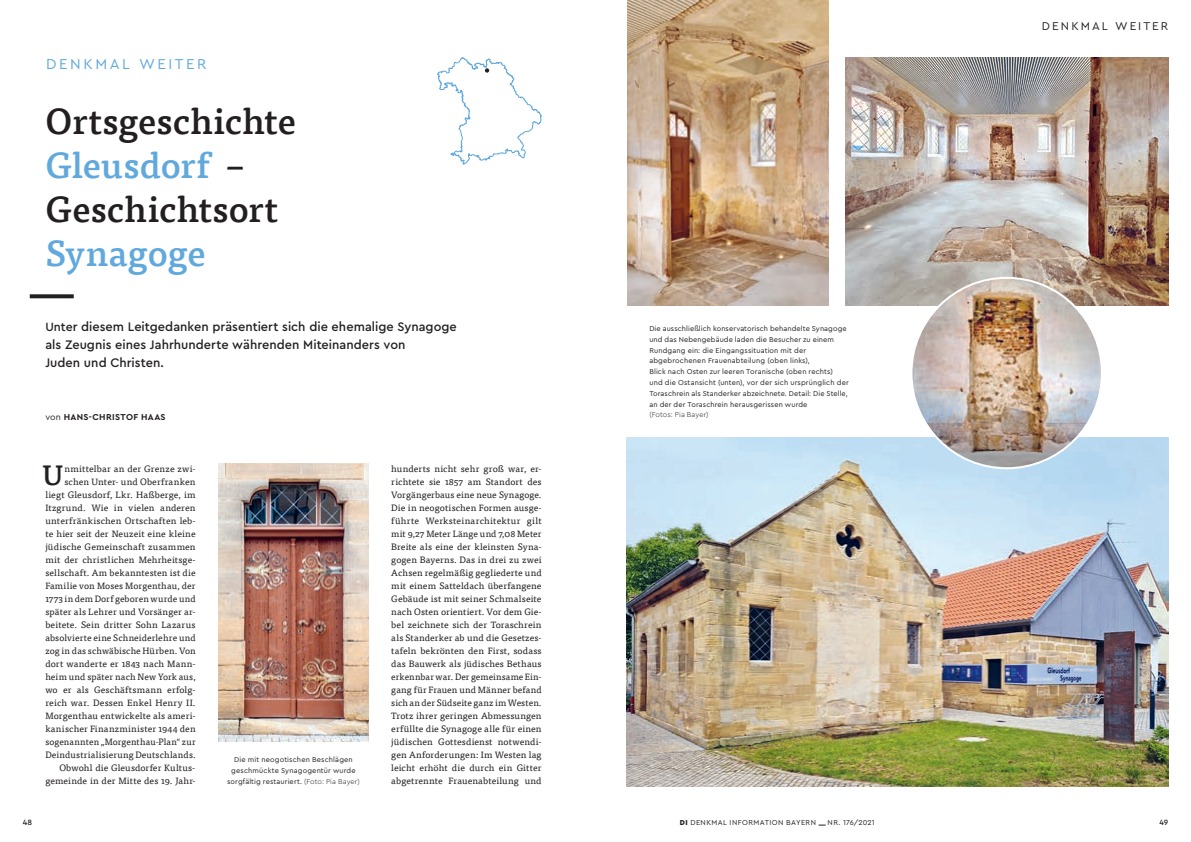
<style>
.page{position:relative;width:1191px;height:842px;background:#fff}
.page>*{position:absolute;margin:0;border:0;box-sizing:border-box;transform-origin:0 0}
.t1{font:500 36px/44px "Tisa OT";color:#231f20}
.t2{font:500 36px "Tisa OT";letter-spacing:-.005em;color:#61a9dd}
.t3{font:500 27.7px "Tisa OT";color:#231f20}
.t4{font:15px "Cera PRO";letter-spacing:.165em;color:#61a9dd}
.t5{font:500 13px/18px "Cera PRO";color:#231f20}
.t6{font:11.8px "Cera PRO";letter-spacing:.165em;color:#231f20}
.t7{font:9.2px/13px "Tisa OT";letter-spacing:.015em;color:#231f20;text-align:right}
.t8{font:700 9px "Cera PRO";letter-spacing:.04em;color:#231f20}
.t9{font:500 8px "Cera PRO";color:#231f20}
.t10{font:7.5px "Cera PRO";letter-spacing:.05em;color:#231f20}
.t11{font:7.4px/10.8px "Cera PRO";letter-spacing:.015em;color:#231f20;text-align:center}
.t12{font:300 7.4px "Cera PRO";letter-spacing:.01em;color:#231f20}
.s1{color:#61a9dd}
.s2{font-size:12.5px}
.s3{font-weight:400}
.s4{font-weight:300}
.s5{font-weight:900}
</style>
<div class="page">
<svg style="left:30px;top:294px;width:44px;height:4px"></svg>
<img style="left:218px;top:463px;width:151px;height:278px">
<img style="left:627px;top:437px;width:541px;height:350px">
<svg style="left:437px;top:57px;width:105px;height:108px"></svg>
<img style="left:627px;top:0;width:201px;height:306px">
<img style="left:845px;top:57px;width:323px;height:249px">
<img style="left:911px;top:278px;width:191px;height:190px;border-radius:95px">
<h3 class="t4" style="left:46px;top:54px;width:75px">D enkmal</h3>
<h3 class="t4" style="left:139px;top:54px;width:69px">Wei ter</h3>
<h1 class="t1" style="left:45px;top:100px;width:252px">Ortsgeschichte<br><span class="s1">Gleusdorf</span> –<br>Geschichtsort</h1>
<h1 class="t2" style="left:45px;top:232px;width:162px">Synagoge</h1>
<h3 class="t5" style="left:45px;top:317px;width:413px"><span class="s2">Unte</span>r diesem Leitgedanken präsentiert sich die ehemalige Synagoge als Zeugnis eines Jahrhunderte währenden Miteinanders von<br>Juden und Christen.</h3>
<p class="t8" style="left:45px;top:411px;width:122px"><span class="s3">von</span> HANS-CHRISTOF HAAS</p>
<p class="t7" style="left:45px;top:462px;width:152px">nmittelbar an der Grenze zwi&shy;schen Unter- und Oberfranken liegt Gleusdorf, Lkr. Haßberge, im Itzgrund. Wie in vielen anderen unterfränkischen Ortschaften leb&shy;te hier seit der Neuzeit eine kleine jüdische Gemeinschaft zusammen mit der christlichen Mehrheitsge&shy;sellschaft. Am bekanntesten ist die Familie von Moses Morgenthau, der 1773 in dem Dorf geboren wurde und später als Lehrer und Vorsänger ar&shy;beitete. Sein dritter Sohn Lazarus absolvierte eine Schneiderlehre und zog in das schwäbische Hürben. Von dort wanderte er 1843 nach Mann&shy;heim und später nach New York aus, wo er als Geschäftsmann erfolg&shy;reich war. Dessen Enkel Henry II.<br>Morgenthau entwickelte als ameri&shy;kanischer Finanzminister 1944 den sogenannten „Morgenthau-Plan“ zur Deindustrialisierung Deutschlands.<br>Obwohl die Gleusdorfer Kultus&shy;gemeinde in der Mitte des 19. Jahr-</p>
<p class="t7" style="left:391px;top:462px;width:152px;text-align:justify">hunderts nicht sehr groß war, er&shy;richtete sie 1857 am Standort des Vorgängerbaus eine neue Synagoge.<br>Die in neogotischen Formen ausge&shy;führte Werksteinarchitektur gilt mit 9,27 Meter Länge und 7,08 Meter Breite als eine der kleinsten Syna&shy;gogen Bayerns. Das in drei zu zwei Achsen regelmäßig gegliederte und mit einem Satteldach überfangene Gebäude ist mit seiner Schmalseite nach Osten orientiert. Vor dem Gie&shy;bel zeichnete sich der Toraschrein als Standerker ab und die Gesetzes&shy;tafeln bekrönten den First, sodass das Bauwerk als jüdisches Bethaus erkennbar war. Der gemeinsame Ein&shy;gang für Frauen und Männer befand sich an der Südseite ganz im Westen.<br>Trotz ihrer geringen Abmessungen erfüllte die Synagoge alle für einen jüdischen Gottesdienst notwendi&shy;gen Anforderungen: Im Westen lag leicht erhöht die durch ein Gitter abgetrennte Frauenabteilung und</p>
<h2 class="t3" style="left:42px;top:458px;width:23px">U</h2>
<p class="t11" style="left:227px;top:754px;width:134px">Die mit neogotischen Beschlägen geschmückte Synagogentür wurde sorgfältig restauriert. <span class="s4">(Foto: Pia Bayer)</span></p>
<p class="t11" style="left:649px;top:323px;width:201px;text-align:left">Die ausschließlich konservatorisch behandelte Synagoge und das Nebengebäude laden die Besucher zu einem Rundgang ein: die Eingangssituation mit der abgebrochenen Frauenabteilung (oben links),<br>Blick nach Osten zur leeren Toranische (oben rechts)<br>und die Ostansicht (unten), vor der sich ursprünglich der Toraschrein als Standerker abzeichnete. Detail: Die Stelle, an der der Toraschrein herausgerissen wurde</p>
<p class="t12" style="left:649px;top:410px;width:61px">(Fotos: Pia Bayer)</p>
<p class="t6" style="left:1042px;top:18px;width:59px">D enkmal</p>
<p class="t6" style="left:1115px;top:18px;width:54px">wei ter</p>
<p class="t9" style="left:23px;top:817px;width:11px">48</p>
<p class="t10" style="left:680px;top:818px;width:138px"><span class="s5">DI</span> Denkmal Information Bayern</p>
<p class="t10" style="left:827px;top:818px;width:49px">NR . 176/2021</p>
<p class="t9" style="left:1159px;top:817px;width:10px">49</p>
</div>
